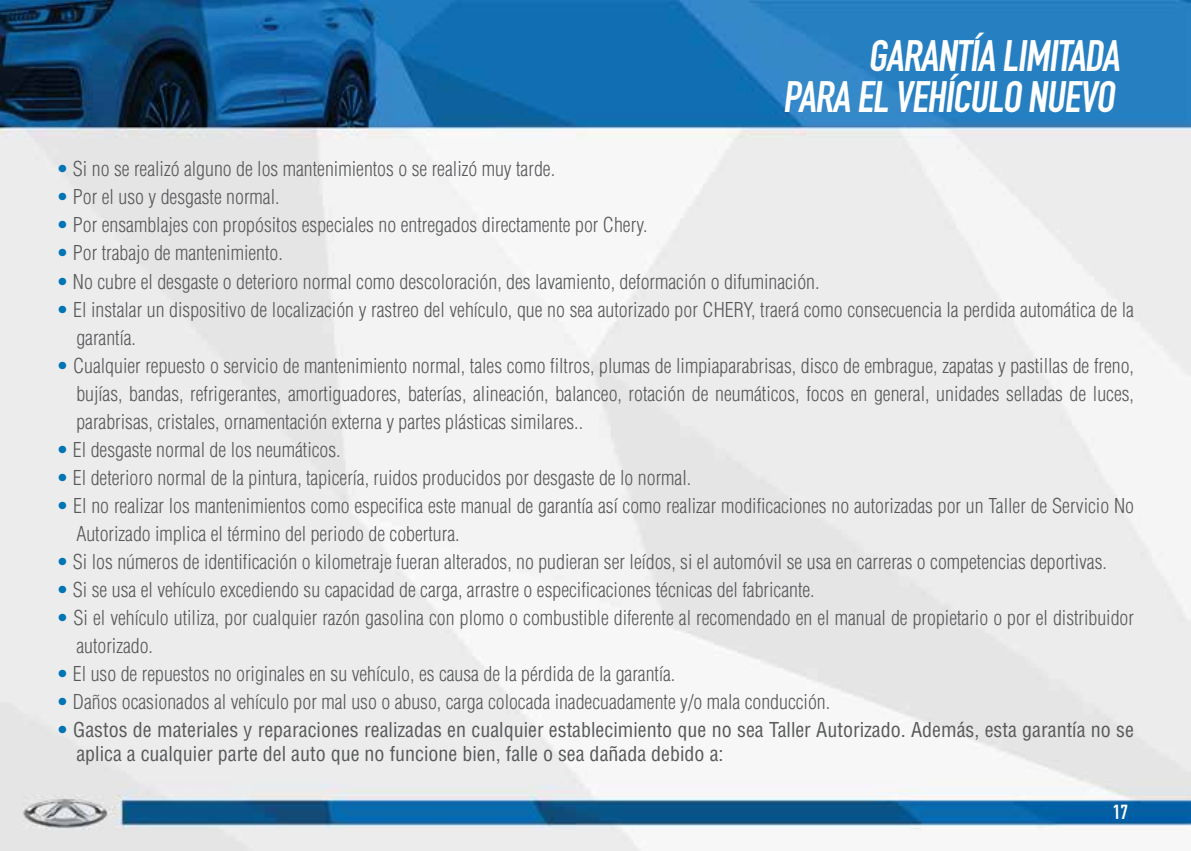
<style>
.page{position:relative;width:1191px;height:851px;background:#fff}
.page>*{position:absolute;margin:0;border:0;box-sizing:border-box;transform-origin:0 0}
.t1{font:700 43.4px/41.2px "DIN Condensed";color:#fff;text-align:right}
.t2{font:300 condensed 20px/28px "Helvetica";color:#58595b}
.t3{font:condensed 20px/24px "Helvetica";color:#58595b}
.s1{color:#0074b5}
.s2{font-weight:300;color:#0074b5}
</style>
<div class="page">
<img style="left:0;top:0;width:1190px;height:850px">
<svg style="left:1113px;top:804px;width:14px;height:14px"></svg>
<h1 class="t1" style="left:782px;top:35px;width:345px">GARANTÍA LIMITADA<br>PARA EL VEHÍCULO NUEVO</h1>
<p class="t2" style="left:56px;top:155px;width:500px"><span class="s1">•</span> Si no se realizó alguno de los mantenimientos o se realizó muy tarde.</p>
<p class="t2" style="left:56px;top:183px;width:225px"><span class="s1">•</span> Por el uso y desgaste normal.</p>
<p class="t2" style="left:56px;top:211px;width:593px"><span class="s1">•</span> Por ensamblajes con propósitos especiales no entregados directamente por Chery.</p>
<p class="t2" style="left:56px;top:239px;width:228px"><span class="s1">•</span> Por trabajo de mantenimiento.</p>
<p class="t2" style="left:56px;top:267px;width:764px"><span class="s1">•</span> No cubre el desgaste o deterioro normal como descoloración, des lavamiento, deformación o difuminación.</p>
<p class="t2" style="left:76px;top:295px;width:1059px;text-indent:-20px"><span class="s1">•</span> El instalar un dispositivo de localización y rastreo del vehículo, que no sea autorizado por CHERY, traerá como consecuencia la perdida automática de la garantía.</p>
<p class="t2" style="left:76px;top:351px;width:1059px;text-align:justify;text-indent:-20px"><span class="s1">•</span> Cualquier repuesto o servicio de mantenimiento normal, tales como filtros, plumas de limpiaparabrisas, disco de embrague, zapatas y pastillas de freno, bujías, bandas, refrigerantes, amortiguadores, baterías, alineación, balanceo, rotación de neumáticos, focos en general, unidades selladas de luces, parabrisas, cristales, ornamentación externa y partes plásticas similares..</p>
<p class="t2" style="left:56px;top:435px;width:286px"><span class="s1">•</span> El desgaste normal de los neumáticos.</p>
<p class="t2" style="left:56px;top:463px;width:636px"><span class="s1">•</span> El deterioro normal de la pintura, tapicería, ruidos producidos por desgaste de lo normal.</p>
<p class="t2" style="left:76px;top:491px;width:1059px;text-indent:-20px"><span class="s1">•</span> El no realizar los mantenimientos como especifica este manual de garantía así como realizar modificaciones no autorizadas por un Taller de Servicio No<br>Autorizado implica el término del periodo de cobertura.</p>
<p class="t2" style="left:56px;top:547px;width:1052px"><span class="s1">•</span> Si los números de identificación o kilometraje fueran alterados, no pudieran ser leídos, si el automóvil se usa en carreras o competencias deportivas.</p>
<p class="t2" style="left:56px;top:575px;width:760px"><span class="s1">•</span> Si se usa el vehículo excediendo su capacidad de carga, arrastre o especificaciones técnicas del fabricante.</p>
<p class="t2" style="left:76px;top:603px;width:1059px;text-indent:-20px"><span class="s1">•</span> Si el vehículo utiliza, por cualquier razón gasolina con plomo o combustible diferente al recomendado en el manual de propietario o por el distribuidor autorizado.</p>
<p class="t2" style="left:56px;top:659px;width:620px"><span class="s1">•</span> El uso de repuestos no originales en su vehículo, es causa de la pérdida de la garantía.</p>
<p class="t2" style="left:56px;top:687px;width:775px"><span class="s1">•</span> Daños ocasionados al vehículo por mal uso o abuso, carga colocada inadecuadamente y/o mala conducción.</p>
<p class="t3" style="left:76px;top:717px;width:1059px;text-indent:-20px"><span class="s2">•</span> Gastos de materiales y reparaciones realizadas en cualquier establecimiento que no sea Taller Autorizado. Además, esta garantía no se aplica a cualquier parte del auto que no funcione bien, falle o sea dañada debido a:</p>
</div>
